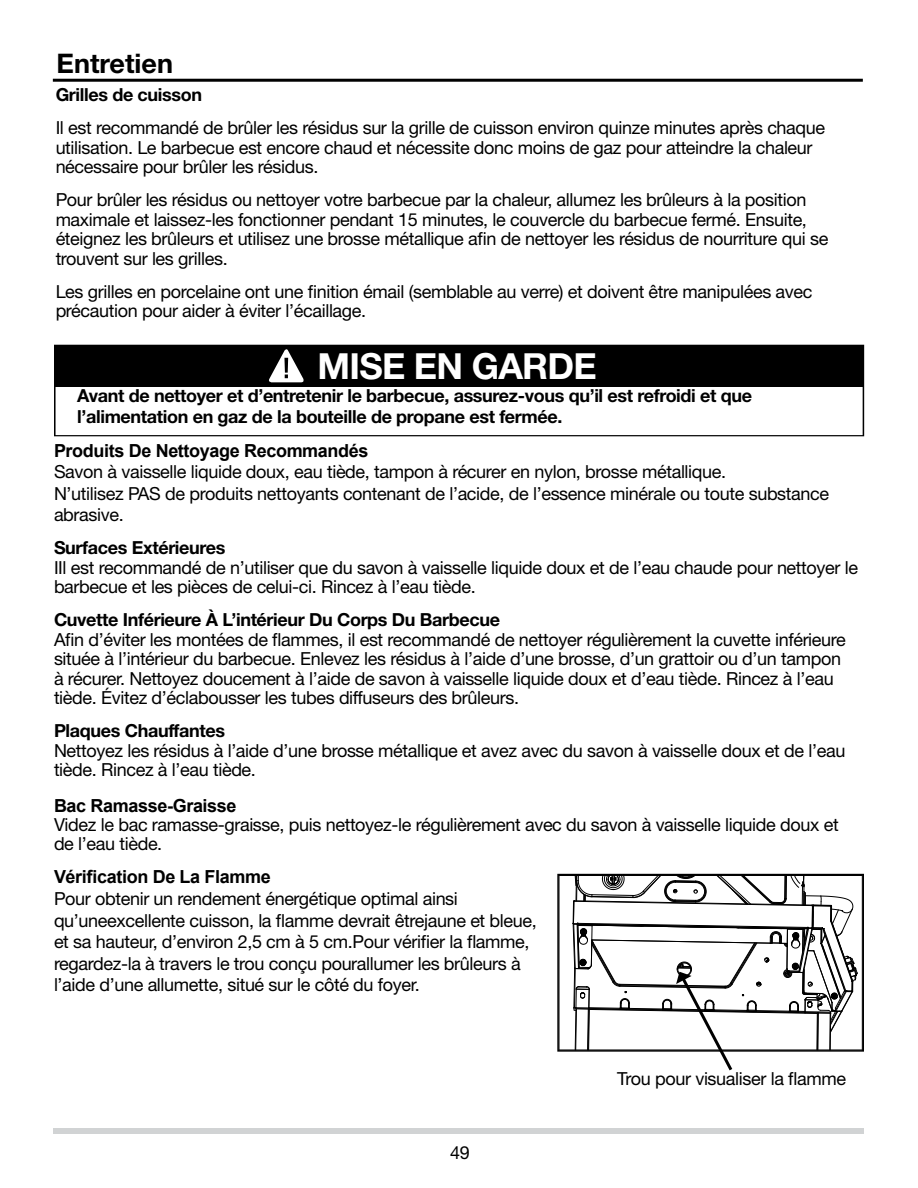
<style>
.page{position:relative;width:918px;height:1188px;background:#fff}
.page>*{position:absolute;margin:0;border:0;box-sizing:border-box;transform-origin:0 0}
.t1{font:700 36px "Helvetica Neue LT Std";letter-spacing:-.02em;color:#fff}
.t2{font:700 27px "Helvetica Neue LT Std";color:#000}
.t3{font:18px/19.5px "Helvetica Neue LT Std";letter-spacing:-.02em;color:#000}
.t4{font:700 18px/21.6px "Helvetica Neue LT Std";letter-spacing:-.02em;color:#000}
.t5{font:700 18px "Arial";letter-spacing:-.02em;color:#000}
</style>
<div class="page">
<div style="left:54px;top:1128px;width:810px;height:6px;background:#d1d3d4"></div>
<hr style="left:53px;top:79px;width:810px;height:3px;background:#000">
<svg style="left:54px;top:345px;width:810px;height:91px"></svg>
<div style="left:55px;top:345px;width:808px;height:42px;background:#000"></div>
<svg style="left:269px;top:349px;width:35px;height:33px"></svg>
<div style="left:557px;top:874px;width:307px;height:178px;border:2px solid #000"></div>
<svg style="left:573px;top:875px;width:285px;height:196px"></svg>
<h2 class="t2" style="left:57px;top:47px;width:118px">Entretien</h2>
<p class="t4" style="left:56px;top:84px;width:148px">Grilles de cuisson</p>
<p class="t3" style="left:56px;top:118px;width:771px">Il est recommandé de brûler les résidus sur la grille de cuisson environ quinze minutes après chaque utilisation. Le barbecue est encore chaud et nécessite donc moins de gaz pour atteindre la chaleur nécessaire pour brûler les résidus.</p>
<p class="t3" style="left:56px;top:190px;width:774px">Pour brûler les résidus ou nettoyer votre barbecue par la chaleur, allumez les brûleurs à la position maximale et laissez-les fonctionner pendant 15 minutes, le couvercle du barbecue fermé. Ensuite, éteignez les brûleurs et utilisez une brosse métallique afin de nettoyer les résidus de nourriture qui se trouvent sur les grilles.</p>
<p class="t3" style="left:56px;top:281px;width:758px">Les grilles en porcelaine ont une finition émail (semblable au verre) et doivent être manipulées avec précaution pour aider à éviter l’écaillage.</p>
<h1 class="t1" style="left:318px;top:344px;width:281px">MISE EN GARDE</h1>
<p class="t4" style="left:77px;top:384px;width:676px">Avant de nettoyer et d’entretenir le barbecue, assurez-vous qu’il est refroidi et que l’alimentation en gaz de la bouteille de propane est fermée.</p>
<p class="t5" style="left:54px;top:438px;width:316px">Produits De Nettoyage Recommandés</p>
<p class="t3" style="left:54px;top:461px;width:777px;line-height:21.6px">Savon à vaisselle liquide doux, eau tiède, tampon à récurer en nylon, brosse métallique.<br>N’utilisez PAS de produits nettoyants contenant de l’acide, de l’essence minérale ou toute substance abrasive.</p>
<p class="t4" style="left:54px;top:537px;width:173px">Surfaces Extérieures</p>
<p class="t3" style="left:54px;top:558px;width:806px">IIl est recommandé de n’utiliser que du savon à vaisselle liquide doux et de l’eau chaude pour nettoyer le barbecue et les pièces de celui-ci. Rincez à l’eau tiède.</p>
<p class="t4" style="left:54px;top:609px;width:448px">Cuvette Inférieure À L’intérieur Du Corps Du Barbecue</p>
<p class="t3" style="left:54px;top:630px;width:793px">Afin d’éviter les montées de flammes, il est recommandé de nettoyer régulièrement la cuvette inférieure située à l’intérieur du barbecue. Enlevez les résidus à l’aide d’une brosse, d’un grattoir ou d’un tampon à récurer. Nettoyez doucement à l’aide de savon à vaisselle liquide doux et d’eau tiède. Rincez à l’eau tiède. Évitez d’éclabousser les tubes diffuseurs des brûleurs.</p>
<p class="t4" style="left:54px;top:720px;width:173px">Plaques Chauffantes</p>
<p class="t3" style="left:54px;top:741px;width:793px">Nettoyez les résidus à l’aide d’une brosse métallique et avez avec du savon à vaisselle doux et de l’eau tiède. Rincez à l’eau tiède.</p>
<p class="t5" style="left:54px;top:793px;width:184px">Bac Ramasse-Graisse</p>
<p class="t3" style="left:54px;top:815px;width:786px">Videz le bac ramasse-graisse, puis nettoyez-le régulièrement avec du savon à vaisselle liquide doux et de l’eau tiède.</p>
<p class="t5" style="left:54px;top:865px;width:218px">Vérification De La Flamme</p>
<p class="t3" style="left:54px;top:888px;width:484px;line-height:21.6px">Pour obtenir un rendement énergétique optimal ainsi qu’uneexcellente cuisson, la flamme devrait êtrejaune et bleue, et sa hauteur, d’environ 2,5 cm à 5 cm.Pour vérifier la flamme, regardez-la à travers le trou conçu pourallumer les brûleurs à l’aide d’une allumette, situé sur le côté du foyer.</p>
<p class="t3" style="left:450px;top:1143px;width:21px">49</p>
<p class="t3" style="left:617px;top:1069px;width:230px">Trou pour visualiser la flamme</p>
</div>
